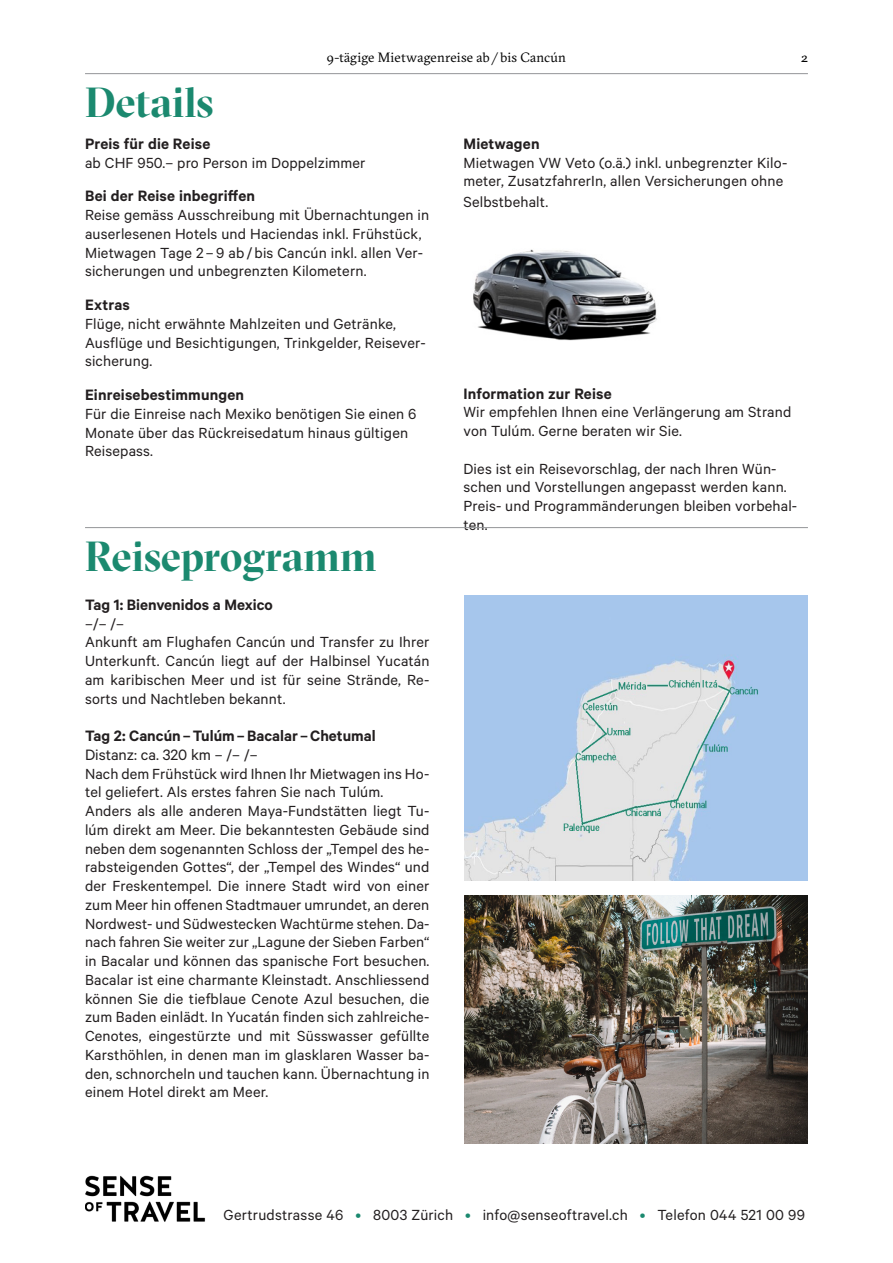
<style>
.page{position:relative;width:893px;height:1263px;background:#fff}
.page>*{position:absolute;margin:0;border:0;box-sizing:border-box;transform-origin:0 0}
.t1{font:700 42px "GT Sectra Display";letter-spacing:-.005em;color:#1b896f}
.t2{font:600 16.95px/18.8px "Calibre";letter-spacing:.005em;color:#231f20}
.t3{font:16.5px/18.8px "Calibre";letter-spacing:.01em;color:#231f20}
.t4{font:13.5px "GT Sectra";letter-spacing:.015em;color:#000}
.s1{font-weight:400}
.s2{font-weight:400;font-size:16.5px}
.s3{color:#1b896f}
</style>
<div class="page">
<img style="left:85px;top:1176px;width:121px;height:46px">
<hr style="left:85px;top:73px;width:723px;height:1px;background:#939598">
<hr style="left:85px;top:527px;width:723px;height:1px;background:#939598">
<img style="left:464px;top:595px;width:344px;height:285px">
<img style="left:464px;top:895px;width:343px;height:249px">
<img style="left:473px;top:249px;width:184px;height:92px">
<h1 class="t1" style="left:85px;top:77px;width:130px">Details</h1>
<p class="t4" style="left:327px;top:50px;width:241px">9-tägige Mietwagenreise ab / bis Cancún</p>
<p class="t4" style="left:801px;top:50px;width:8px">2</p>
<p class="t2" style="left:85px;top:134px;width:127px">Preis für die Reise</p>
<p class="t3" style="left:85px;top:152px;width:282px">ab CHF 950.– pro Person im Doppelzimmer</p>
<p class="t2" style="left:85px;top:186px;width:172px">Bei der Reise inbegriffen</p>
<p class="t3" style="left:85px;top:205px;width:346px">Reise gemäss Ausschreibung mit Übernachtungen in auserlesenen Hotels und Haciendas inkl. Frühstück, Mietwagen Tage 2 – 9 ab / bis Cancún inkl. allen Ver&shy;sicherungen und unbegrenzten Kilometern.</p>
<p class="t2" style="left:85px;top:295px;width:46px">Extras</p>
<p class="t3" style="left:85px;top:314px;width:342px">Flüge, nicht erwähnte Mahlzeiten und Getränke,<br>Ausflüge und Besichtigungen, Trinkgelder, Reisever&shy;sicherung.</p>
<p class="t2" style="left:85px;top:385px;width:161px">Einreisebestimmungen</p>
<p class="t3" style="left:85px;top:404px;width:333px">Für die Einreise nach Mexiko benötigen Sie einen 6<br>Monate über das Rückreisedatum hinaus gültigen<br>Reisepass.</p>
<h1 class="t1" style="left:85px;top:531px;width:293px">Reiseprogramm</h1>
<p class="t2" style="left:85px;top:595px;width:189px">Tag 1: Bienvenidos a Mexico</p>
<p class="t3" style="left:85px;top:613px;width:346px">–/– /–<br>Ankunft am Flughafen Cancún und Transfer zu Ihrer Unterkunft. Cancún liegt auf der Halbinsel Yucatán am karibischen Meer und ist für seine Strände, Re&shy;sorts und Nachtleben bekannt.</p>
<p class="t2" style="left:85px;top:726px;width:292px">Tag 2: Cancún–Tulúm–Bacalar –Chetumal<br><span class="s1">Distanz: ca. 320 km</span> <span class="s2">– /– /–</span></p>
<p class="t3" style="left:85px;top:763px;width:346px">Nach dem Frühstück wird Ihnen Ihr Mietwagen ins Ho&shy;tel geliefert. Als erstes fahren Sie nach Tulúm.<br>Anders als alle anderen Maya-Fundstätten liegt Tu&shy;lúm direkt am Meer. Die bekanntesten Gebäude sind neben dem sogenannten Schloss der „Tempel des he&shy;rabsteigenden Gottes“, der „Tempel des Windes“ und der Freskentempel. Die innere Stadt wird von einer zum Meer hin offenen Stadtmauer umrundet, an deren Nordwest- und Südwestecken Wachtürme stehen. Da&shy;nach fahren Sie weiter zur „Lagune der Sieben Farben“ in Bacalar und können das spanische Fort besuchen.<br>Bacalar ist eine charmante Kleinstadt. Anschliessend können Sie die tiefblaue Cenote Azul besuchen, die zum Baden einlädt. In Yucatán finden sich zahlreiche-Cenotes, eingestürzte und mit Süsswasser gefüllte Karsthöhlen, in denen man im glasklaren Wasser ba&shy;den, schnorcheln und tauchen kann. Übernachtung in einem Hotel direkt am Meer.</p>
<p class="t2" style="left:463px;top:134px;width:78px">Mietwagen</p>
<p class="t3" style="left:463px;top:152px;width:325px">Mietwagen VW Veto (o.ä.) inkl. unbegrenzter Kilo&shy;meter, ZusatzfahrerIn, allen Versicherungen ohne</p>
<p class="t3" style="left:463px;top:192px;width:86px">Selbstbehalt.</p>
<p class="t2" style="left:463px;top:383px;width:150px">Information zur Reise</p>
<p class="t3" style="left:463px;top:402px;width:329px">Wir empfehlen Ihnen eine Verlängerung am Strand von Tulúm. Gerne beraten wir Sie.</p>
<p class="t3" style="left:463px;top:458px;width:335px">Dies ist ein Reisevorschlag, der nach Ihren Wün&shy;schen und Vorstellungen angepasst werden kann.<br>Preis- und Programmänderungen bleiben vorbehal&shy;ten.</p>
<p class="t3" style="left:224px;top:1205px;width:583px">Gertrudstrasse 46 <span class="s3">•</span> 8003 Zürich <span class="s3">•</span> info@senseoftravel.ch <span class="s3">•</span> Telefon 044 521 00 99</p>
</div>
